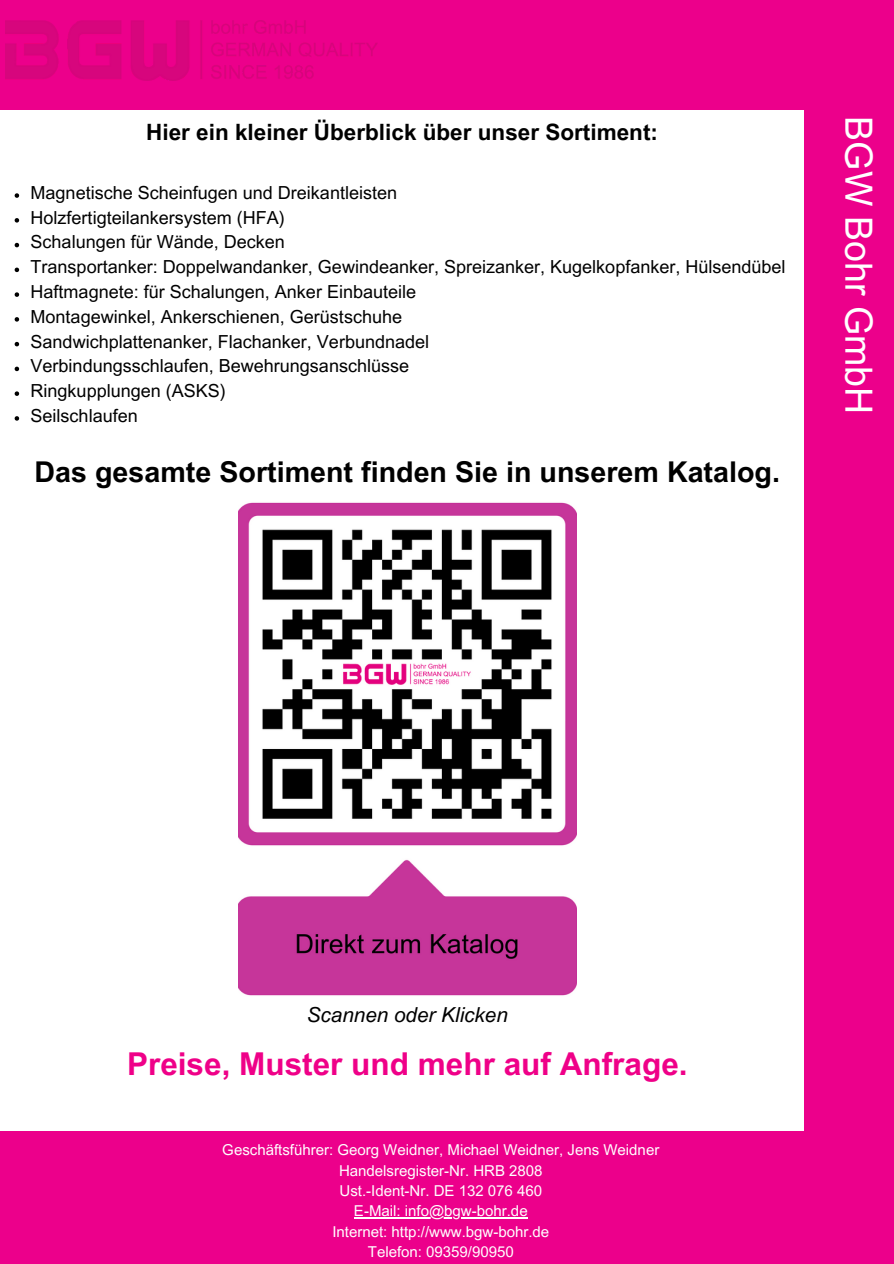
<style>
.page{position:relative;width:894px;height:1264px;background:#fff}
.page>*{position:absolute;margin:0;border:0;box-sizing:border-box;transform-origin:0 0}
.t1{font:37.5px "Arial MT Pro";color:#fff}
.t2{font:700 31.5px "Arial MT Pro";color:#ef0088}
.t3{font:700 28.65px "Arial MT Pro";color:#000}
.t4{font:700 22.5px "Arial MT Pro";color:#000}
.t5{font:italic 20.7px "Arial MT Pro";color:#000}
.t6{font:18px/24.8px "Arial MT Pro";color:#000}
.t7{font:15px/20.2px "Arial MT Pro";color:#fff;text-align:center}
</style>
<div class="page">
<div style="left:0;top:1131px;width:893px;height:132px;background:#ec008b"></div>
<div style="left:804px;top:96px;width:89px;height:1090px;background:#ec008b"></div>
<div style="left:0;top:0;width:893px;height:109px;background:#ec008b"></div>
<svg style="left:15px;top:193px;width:4px;height:5px"></svg>
<svg style="left:15px;top:218px;width:4px;height:4px"></svg>
<svg style="left:15px;top:243px;width:4px;height:4px"></svg>
<svg style="left:15px;top:267px;width:4px;height:5px"></svg>
<svg style="left:15px;top:292px;width:4px;height:5px"></svg>
<svg style="left:15px;top:317px;width:4px;height:4px"></svg>
<svg style="left:15px;top:342px;width:4px;height:4px"></svg>
<svg style="left:15px;top:366px;width:4px;height:5px"></svg>
<svg style="left:15px;top:391px;width:4px;height:5px"></svg>
<svg style="left:15px;top:416px;width:4px;height:4px"></svg>
<img style="left:238px;top:502px;width:338px;height:494px">
<hr style="left:354px;top:1217px;width:173px;height:1px;background:#fff">
<img style="left:5px;top:20px;width:372px;height:61px">
<p class="t4" style="left:146px;top:124px;width:513px">Hier ein kleiner Überblick über unser Sortiment:</p>
<p class="t6" style="left:31px;top:182px;width:756px">Magnetische Scheinfugen und Dreikantleisten<br>Holzfertigteilankersystem (HFA)<br>Schalungen für Wände, Decken<br>Transportanker: Doppelwandanker, Gewindeanker, Spreizanker, Kugelkopfanker, Hülsendübel Haftmagnete: für Schalungen, Anker Einbauteile<br>Montagewinkel, Ankerschienen, Gerüstschuhe<br>Sandwichplattenanker, Flachanker, Verbundnadel<br>Verbindungsschlaufen, Bewehrungsanschlüsse<br>Ringkupplungen (ASKS)<br>Seilschlaufen</p>
<h3 class="t3" style="left:35px;top:461px;width:746px">Das gesamte Sortiment finden Sie in unserem Katalog.</h3>
<h1 class="t1" style="left:872px;top:116px;width:299px;rotate:90deg">BGW Bohr GmbH</h1>
<p class="t5" style="left:306px;top:1006px;width:203px">Scannen oder Klicken</p>
<h2 class="t2" style="left:127px;top:1051px;width:562px">Preise, Muster und mehr auf Anfrage.</h2>
<p class="t7" style="left:222px;top:1141px;width:438px">Geschäftsführer: Georg Weidner, Michael Weidner, Jens Weidner Handelsregister-Nr. HRB 2808<br>Ust.-Ident-Nr. DE 132 076 460<br>E-Mail: info@bgw-bohr.de<br>Internet: http://www.bgw-bohr.de<br>Telefon: 09359/90950</p>
</div>
